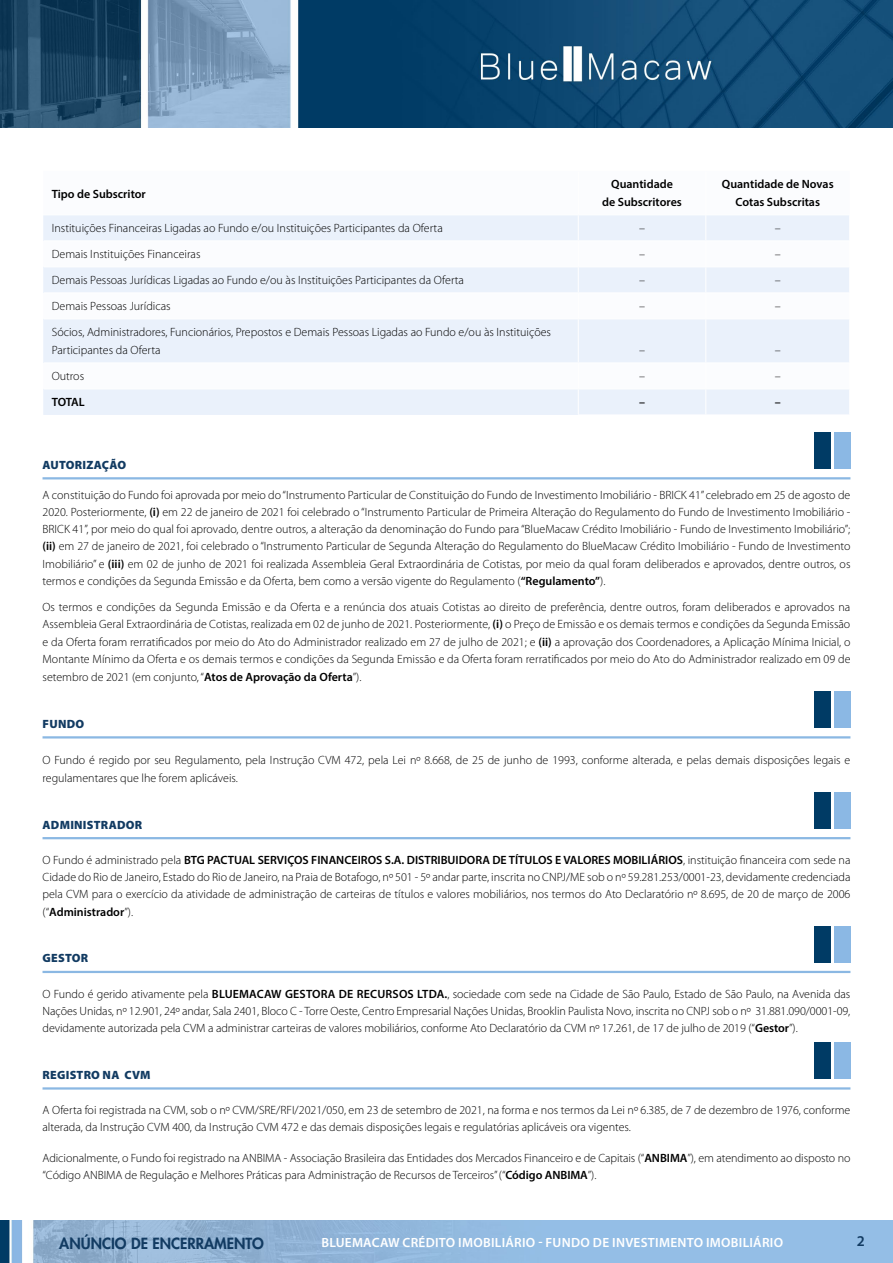
<style>
.page{position:relative;width:893px;height:1263px;background:#fff}
.page>*{position:absolute;margin:0;border:0;box-sizing:border-box;transform-origin:0 0}
.t1{font:800 15px "Futura PRO";color:#123b62}
.t2{font:600 15px "Myriad Pro";color:#123b62}
.t3{font:600 13.35px "Myriad Pro";letter-spacing:.02em;color:#fff}
.t4{font:300 12px/17.2px "Myriad Pro";color:#000}
.t5{font:600 12px/18px "Myriad Pro";color:#000;text-align:center}
.t6{font:900 12px "Myriad Pro";letter-spacing:.02em;color:#123b62}
.s1{font-weight:600}
</style>
<div class="page">
<img style="left:0;top:1220px;width:893px;height:43px">
<img style="left:0;top:0;width:893px;height:127px">
<hr style="left:43px;top:477px;width:807px;height:2px;background:#8bb8e3">
<hr style="left:43px;top:736px;width:807px;height:2px;background:#8bb8e3">
<hr style="left:43px;top:837px;width:807px;height:2px;background:#8bb8e3">
<hr style="left:43px;top:971px;width:807px;height:2px;background:#8bb8e3">
<hr style="left:43px;top:1087px;width:807px;height:2px;background:#8bb8e3">
<svg style="left:43px;top:215px;width:806px;height:200px;fill:#eaf1fb"></svg>
<hr style="left:44px;top:240px;width:534px;height:1px;background:#fff">
<hr style="left:578px;top:240px;width:128px;height:1px;background:#fff">
<hr style="left:706px;top:240px;width:144px;height:1px;background:#fff">
<hr style="left:44px;top:266px;width:534px;height:1px;background:#fff">
<hr style="left:578px;top:266px;width:128px;height:1px;background:#fff">
<hr style="left:706px;top:266px;width:144px;height:1px;background:#fff">
<hr style="left:44px;top:292px;width:534px;height:1px;background:#fff">
<hr style="left:578px;top:292px;width:128px;height:1px;background:#fff">
<svg style="left:578px;top:215px;width:1px;height:103px"></svg>
<hr style="left:706px;top:292px;width:144px;height:1px;background:#fff">
<svg style="left:705px;top:215px;width:1px;height:103px"></svg>
<hr style="left:44px;top:318px;width:534px;height:1px;background:#fff">
<hr style="left:578px;top:318px;width:128px;height:1px;background:#fff">
<hr style="left:578px;top:319px;width:1px;height:44px;background:#fff">
<hr style="left:706px;top:318px;width:144px;height:1px;background:#fff">
<hr style="left:705px;top:319px;width:1px;height:44px;background:#fff">
<hr style="left:44px;top:363px;width:534px;height:1px;background:#fff">
<hr style="left:578px;top:363px;width:128px;height:1px;background:#fff">
<hr style="left:706px;top:363px;width:144px;height:1px;background:#fff">
<hr style="left:44px;top:389px;width:534px;height:1px;background:#fff">
<hr style="left:578px;top:389px;width:128px;height:1px;background:#fff">
<svg style="left:578px;top:364px;width:1px;height:51px"></svg>
<hr style="left:706px;top:389px;width:144px;height:1px;background:#fff">
<svg style="left:705px;top:364px;width:1px;height:51px"></svg>
<div style="left:815px;top:432px;width:16px;height:37px;background:#003b65"></div>
<div style="left:834px;top:432px;width:16px;height:37px;background:#8bb8e4"></div>
<div style="left:815px;top:691px;width:16px;height:37px;background:#003b65"></div>
<div style="left:834px;top:691px;width:16px;height:37px;background:#8bb8e4"></div>
<div style="left:815px;top:792px;width:16px;height:36px;background:#003b65"></div>
<div style="left:834px;top:792px;width:16px;height:36px;background:#8bb8e4"></div>
<div style="left:815px;top:926px;width:16px;height:36px;background:#003b65"></div>
<div style="left:834px;top:926px;width:16px;height:36px;background:#8bb8e4"></div>
<div style="left:815px;top:1042px;width:16px;height:37px;background:#003b65"></div>
<div style="left:834px;top:1042px;width:16px;height:37px;background:#8bb8e4"></div>
<p class="t5" style="left:52px;top:185px;width:96px">Tipo de Subscritor</p>
<p class="t5" style="left:602px;top:175px;width:81px">Quantidade<br>de Subscritores</p>
<p class="t5" style="left:722px;top:175px;width:113px">Quantidade de Novas<br>Cotas Subscritas</p>
<p class="t4" style="left:52px;top:220px;width:392px">Instituições Financeiras Ligadas ao Fundo e/ou Instituições Participantes da Oferta</p>
<p class="t4" style="left:639px;top:220px;width:7px">–</p>
<p class="t4" style="left:775px;top:220px;width:7px">–</p>
<p class="t4" style="left:52px;top:246px;width:150px">Demais Instituições Financeiras</p>
<p class="t4" style="left:639px;top:246px;width:7px">–</p>
<p class="t4" style="left:775px;top:246px;width:7px">–</p>
<p class="t4" style="left:52px;top:272px;width:414px">Demais Pessoas Jurídicas Ligadas ao Fundo e/ou às Instituições Participantes da Oferta</p>
<p class="t4" style="left:639px;top:272px;width:7px">–</p>
<p class="t4" style="left:775px;top:272px;width:7px">–</p>
<p class="t4" style="left:52px;top:298px;width:120px">Demais Pessoas Jurídicas</p>
<p class="t4" style="left:639px;top:298px;width:7px">–</p>
<p class="t4" style="left:775px;top:298px;width:7px">–</p>
<p class="t4" style="left:52px;top:324px;width:501px;line-height:18px">Sócios, Administradores, Funcionários, Prepostos e Demais Pessoas Ligadas ao Fundo e/ou às Instituições<br>Participantes da Oferta</p>
<p class="t4" style="left:639px;top:342px;width:7px">–</p>
<p class="t4" style="left:775px;top:342px;width:7px">–</p>
<p class="t4" style="left:52px;top:368px;width:34px">Outros</p>
<p class="t4" style="left:639px;top:368px;width:7px">–</p>
<p class="t4" style="left:775px;top:368px;width:7px">–</p>
<p class="t5" style="left:52px;top:393px;width:35px">TOTAL</p>
<p class="t5" style="left:639px;top:393px;width:7px">–</p>
<p class="t5" style="left:775px;top:393px;width:7px">–</p>
<p class="t6" style="left:43px;top:458px;width:85px">AUTORIZAÇÃO</p>
<p class="t4" style="left:43px;top:486px;width:809px;text-align:justify">A constituição do Fundo foi aprovada por meio do “Instrumento Particular de Constituição do Fundo de Investimento Imobiliário - BRICK 41” celebrado em 25 de agosto de 2020. Posteriormente, <span class="s1">(i)</span> em 22 de janeiro de 2021 foi celebrado o “Instrumento Particular de Primeira Alteração do Regulamento do Fundo de Investimento Imobiliário - BRICK 41”, por meio do qual foi aprovado, dentre outros, a alteração da denominação do Fundo para “BlueMacaw Crédito Imobiliário - Fundo de Investimento Imobiliário”; <span class="s1">(ii)</span> em 27 de janeiro de 2021, foi celebrado o “Instrumento Particular de Segunda Alteração do Regulamento do BlueMacaw Crédito Imobiliário - Fundo de Investimento Imobiliário” e <span class="s1">(iii)</span> em 02 de junho de 2021 foi realizada Assembleia Geral Extraordinária de Cotistas, por meio da qual foram deliberados e aprovados, dentre outros, os termos e condições da Segunda Emissão e da Oferta, bem como a versão vigente do Regulamento (<span class="s1">“Regulamento”</span>).</p>
<p class="t4" style="left:43px;top:599px;width:809px;text-align:justify">Os termos e condições da Segunda Emissão e da Oferta e a renúncia dos atuais Cotistas ao direito de preferência, dentre outros, foram deliberados e aprovados na Assembleia Geral Extraordinária de Cotistas, realizada em 02 de junho de 2021. Posteriormente, <span class="s1">(i)</span> o Preço de Emissão e os demais termos e condições da Segunda Emissão e da Oferta foram rerratificados por meio do Ato do Administrador realizado em 27 de julho de 2021; e <span class="s1">(ii)</span> a aprovação dos Coordenadores, a Aplicação Mínima Inicial, o Montante Mínimo da Oferta e os demais termos e condições da Segunda Emissão e da Oferta foram rerratificados por meio do Ato do Administrador realizado em 09 de setembro de 2021 (em conjunto, “<span class="s1">Atos de Aprovação da Oferta</span>”).</p>
<p class="t6" style="left:43px;top:717px;width:43px">FUNDO</p>
<p class="t4" style="left:43px;top:751px;width:809px;line-height:18px">O Fundo é regido por seu Regulamento, pela Instrução CVM 472, pela Lei nº 8.668, de 25 de junho de 1993, conforme alterada, e pelas demais disposições legais e regulamentares que lhe forem aplicáveis.</p>
<p class="t6" style="left:43px;top:818px;width:101px">ADMINISTRADOR</p>
<p class="t4" style="left:43px;top:851px;width:809px;text-align:justify">O Fundo é administrado pela <span class="s1">BTG PACTUAL SERVIÇOS FINANCEIROS S.A. DISTRIBUIDORA DE TÍTULOS E VALORES MOBILIÁRIOS</span>, instituição financeira com sede na Cidade do Rio de Janeiro, Estado do Rio de Janeiro, na Praia de Botafogo, nº 501 - 5º andar parte, inscrita no CNPJ/ME sob o nº 59.281.253/0001-23, devidamente credenciada pela CVM para o exercício da atividade de administração de carteiras de títulos e valores mobiliários, nos termos do Ato Declaratório nº 8.695, de 20 de março de 2006 (“<span class="s1">Administrador</span>”).</p>
<p class="t6" style="left:43px;top:951px;width:47px">GESTOR</p>
<p class="t4" style="left:43px;top:985px;width:809px;text-align:justify">O Fundo é gerido ativamente pela <span class="s1">BLUEMACAW GESTORA DE RECURSOS LTDA.</span>, sociedade com sede na Cidade de São Paulo, Estado de São Paulo, na Avenida das Nações Unidas, nº 12.901, 24º andar, Sala 2401, Bloco C - Torre Oeste, Centro Empresarial Nações Unidas, Brooklin Paulista Novo, inscrita no CNPJ sob o nº 31.881.090/0001-09, devidamente autorizada pela CVM a administrar carteiras de valores mobiliários, conforme Ato Declaratório da CVM nº 17.261, de 17 de julho de 2019 (“<span class="s1">Gestor</span>”).</p>
<p class="t6" style="left:43px;top:1068px;width:110px">REGISTRO NA CVM</p>
<p class="t4" style="left:43px;top:1102px;width:809px">A Oferta foi registrada na CVM, sob o nº CVM/SRE/RFI/2021/050, em 23 de setembro de 2021, na forma e nos termos da Lei nº 6.385, de 7 de dezembro de 1976, conforme alterada, da Instrução CVM 400, da Instrução CVM 472 e das demais disposições legais e regulatórias aplicáveis ora vigentes.</p>
<p class="t4" style="left:43px;top:1149px;width:809px">Adicionalmente, o Fundo foi registrado na ANBIMA - Associação Brasileira das Entidades dos Mercados Financeiro e de Capitais (“<span class="s1">ANBIMA</span>”), em atendimento ao disposto no “Código ANBIMA de Regulação e Melhores Práticas para Administração de Recursos de Terceiros” (“<span class="s1">Código ANBIMA</span>”).</p>
<p class="t1" style="left:59px;top:1233px;width:206px">ANÚNCIO DE ENCERRAMENTO</p>
<p class="t3" style="left:321px;top:1234px;width:463px">BLUEMACAW CRÉDITO IMOBILIÁRIO - FUNDO DE INVESTIMENTO IMOBILIÁRIO</p>
<p class="t2" style="left:857px;top:1231px;width:10px">2</p>
</div>
